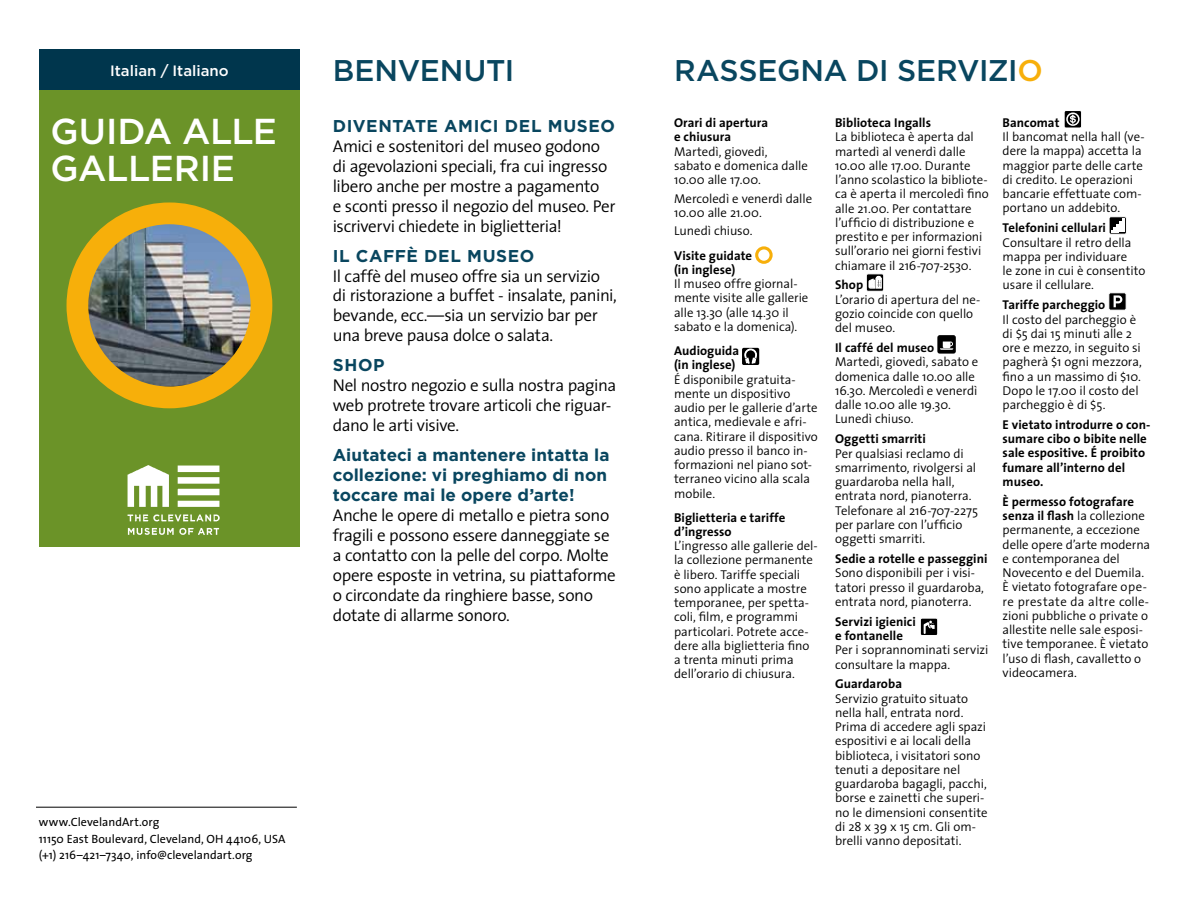
<style>
.page{position:relative;width:1188px;height:918px;background:#fff}
.page>*{position:absolute;margin:0;border:0;box-sizing:border-box;transform-origin:0 0}
.t1{font:500 36px/37.5px "Gotham";letter-spacing:-.015em;color:#fff}
.t2{font:500 30px "Gotham";letter-spacing:-.01em;color:#09465f}
.t3{font:300 17.1px/20px "The Sans";letter-spacing:-.02em;color:#000}
.t4{font:700 17.1px/20px "Gotham";color:#09465f}
.t5{font:700 17.1px "Gotham";letter-spacing:.03em;color:#09465f}
.t6{font:500 15px "Gotham";color:#fff}
.t7{font:300 12.9px/14.2px "The Sans";letter-spacing:-.005em;color:#000}
.t8{font:700 12.9px/14.2px "The Sans";letter-spacing:.005em;color:#000}
.t9{font:12px/16.5px "The Sans";letter-spacing:.005em;color:#000}
.s1{color:#f7af0a}
.s2{font-weight:700}
</style>
<div class="page">
<div style="left:39px;top:88px;width:261px;height:460px;background:#6b9328"></div>
<img style="left:127px;top:465px;width:93px;height:70px">
<hr style="left:36px;top:807px;width:261px;height:1px;background:#000">
<div style="left:39px;top:50px;width:261px;height:40px;background:#00364d"></div>
<svg style="left:866px;top:274px;width:18px;height:17px"></svg>
<svg style="left:938px;top:336px;width:17px;height:17px"></svg>
<svg style="left:920px;top:618px;width:18px;height:17px"></svg>
<div style="left:755px;top:246px;width:18px;height:18px;border:3px solid #f7af0a;border-radius:50%"></div>
<svg style="left:742px;top:348px;width:17px;height:17px"></svg>
<svg style="left:1064px;top:111px;width:18px;height:17px"></svg>
<svg style="left:1109px;top:217px;width:18px;height:17px"></svg>
<hr style="left:1122px;top:218px;width:3px;height:14px;background:#fff">
<svg style="left:1109px;top:293px;width:17px;height:17px"></svg>
<img style="left:77px;top:213px;width:184px;height:184px;border-radius:92px">
<div style="left:67px;top:202px;width:205px;height:206px;border:22px solid #f7af0a;border-radius:50%"></div>
<p class="t6" style="left:110px;top:61px;width:120px">ITALIAN / ITALIANO</p>
<h2 class="t2" style="left:333px;top:52px;width:183px">BENVENUTI</h2>
<h2 class="t2" style="left:674px;top:52px;width:370px">RASSEGNA DI SERVIZI<span class="s1">O</span></h2>
<p class="t8" style="left:835px;top:115px;width:97px">Biblioteca Ingalls</p>
<p class="t7" style="left:835px;top:129px;width:155px">La biblioteca è aperta dal martedì al venerdì dalle<br>10.00 alle 17.00. Durante l’anno scolastico la bibliote&shy;ca è aperta il mercoledì fino alle 21.00. Per contattare l’ufficio di distribuzione e prestito e per informazioni sull’orario nei giorni festivi chiamare il 216-707-2530.</p>
<p class="t8" style="left:835px;top:278px;width:30px">Shop</p>
<p class="t7" style="left:835px;top:292px;width:147px">L’orario di apertura del ne&shy;gozio coincide con quello del museo.</p>
<p class="t8" style="left:835px;top:340px;width:101px">Il caffé del museo</p>
<p class="t7" style="left:835px;top:355px;width:145px">Martedì, giovedì, sabato e domenica dalle 10.00 alle<br>16.30. Mercoledì e venerdì dalle 10.00 alle 19.30.<br>Lunedì chiuso.</p>
<p class="t8" style="left:835px;top:432px;width:92px">Oggetti smarriti</p>
<p class="t7" style="left:835px;top:446px;width:145px">Per qualsiasi reclamo di smarrimento, rivolgersi al guardaroba nella hall, entrata nord, pianoterra.<br>Telefonare al 216-707-2275 per parlare con l’ufficio oggetti smarriti.</p>
<p class="t8" style="left:835px;top:551px;width:154px">Sedie a rotelle e passeggini</p>
<p class="t7" style="left:835px;top:565px;width:150px">Sono disponibili per i visi&shy;tatori presso il guardaroba, entrata nord, pianoterra.</p>
<p class="t8" style="left:835px;top:614px;width:82px">Servizi igienici e fontanelle</p>
<p class="t7" style="left:835px;top:642px;width:155px">Per i soprannominati servizi consultare la mappa.</p>
<p class="t8" style="left:835px;top:677px;width:68px">Guardaroba</p>
<p class="t7" style="left:835px;top:691px;width:154px">Servizio gratuito situato nella hall, entrata nord.<br>Prima di accedere agli spazi espositivi e ai locali della biblioteca, i visitatori sono tenuti a depositare nel guardaroba bagagli, pacchi, borse e zainetti che superi&shy;no le dimensioni consentite di 28 x 39 x 15 cm. Gli om&shy;brelli vanno depositati.</p>
<p class="t8" style="left:674px;top:115px;width:96px">Orari di apertura e chiusura</p>
<p class="t7" style="left:674px;top:144px;width:135px">Martedì, giovedì, sabato e domenica dalle<br>10.00 alle 17.00.</p>
<p class="t7" style="left:674px;top:191px;width:140px">Mercoledì e venerdì dalle<br>10.00 alle 21.00.</p>
<p class="t7" style="left:674px;top:223px;width:80px">Lunedì chiuso.</p>
<p class="t8" style="left:674px;top:248px;width:80px">Visite guidate (in inglese)</p>
<p class="t7" style="left:674px;top:276px;width:136px">Il museo offre giornal&shy;mente visite alle gallerie alle 13.30 (alle 14.30 il sabato e la domenica).</p>
<p class="t8" style="left:674px;top:343px;width:66px">Audioguida (in inglese)</p>
<p class="t7" style="left:674px;top:372px;width:145px">É disponibile gratuita&shy;mente un dispositivo audio per le gallerie d’arte antica, medievale e afri&shy;cana. Ritirare il dispositivo audio presso il banco in&shy;formazioni nel piano sot&shy;terraneo vicino alla scala mobile.</p>
<p class="t8" style="left:674px;top:510px;width:113px">Biglietteria e tariffe d’ingresso</p>
<p class="t7" style="left:674px;top:538px;width:145px">L’ingresso alle gallerie del&shy;la collezione permanente è libero. Tariffe speciali sono applicate a mostre temporanee, per spetta&shy;coli, film, e programmi particolari. Potrete acce&shy;dere alla biglietteria fino a trenta minuti prima dell’orario di chiusura.</p>
<h1 class="t1" style="left:51px;top:112px;width:228px">GUI DA ALLE<br>GALLERI E</h1>
<p class="t8" style="left:1003px;top:115px;width:58px">Bancomat</p>
<p class="t7" style="left:1003px;top:129px;width:143px">Il bancomat nella hall (ve&shy;dere la mappa) accetta la maggior parte delle carte di credito. Le operazioni bancarie effettuate com&shy;portano un addebito.</p>
<p class="t8" style="left:1003px;top:221px;width:105px">Telefonini cellulari</p>
<p class="t7" style="left:1003px;top:235px;width:144px">Consultare il retro della mappa per individuare<br>le zone in cui è consentito usare il cellulare.</p>
<p class="t8" style="left:1003px;top:297px;width:104px">Tariffe parcheggio</p>
<p class="t7" style="left:1003px;top:312px;width:141px">Il costo del parcheggio è di $5 dai 15 minuti alle 2 ore e mezzo, in seguito si pagherà $1 ogni mezzora, fino a un massimo di $10.<br>Dopo le 17.00 il costo del parcheggio è di $5.</p>
<p class="t8" style="left:1003px;top:417px;width:149px">E vietato introdurre o con&shy;sumare cibo o bibite nelle sale espositive. É proibito fumare all’interno del museo.</p>
<p class="t7" style="left:1003px;top:494px;width:149px"><span class="s2">È permesso fotografare senza il flash</span> la collezione permanente, a eccezione delle opere d’arte moderna e contemporanea del<br>Novecento e del Duemila.<br>È vietato fotografare ope&shy;re prestate da altre colle&shy;zioni pubbliche o private o allestite nelle sale esposi&shy;tive temporanee. È vietato l’uso di flash, cavalletto o videocamera.</p>
<h3 class="t5" style="left:333px;top:115px;width:284px">Diventate amici Del museo</h3>
<h3 class="t3" style="left:333px;top:136px;width:284px">Amici e sostenitori del museo godono di agevolazioni speciali, fra cui ingresso libero anche per mostre a pagamento<br>e sconti presso il negozio del museo. Per iscrivervi chiedete in biglietteria!</h3>
<h3 class="t5" style="left:333px;top:245px;width:203px">il caffè Del museo</h3>
<h3 class="t3" style="left:333px;top:265px;width:286px">Il caffè del museo offre sia un servizio di ristorazione a buffet - insalate, panini, bevande, ecc.—sia un servizio bar per una breve pausa dolce o salata.</h3>
<h3 class="t5" style="left:333px;top:355px;width:53px">shop</h3>
<h3 class="t3" style="left:333px;top:375px;width:285px">Nel nostro negozio e sulla nostra pagina web protrete trovare articoli che riguar&shy;dano le arti visive.</h3>
<h3 class="t4" style="left:333px;top:445px;width:278px">aiutateci a mantenere intatta la collezione: vi preghiamo di non toccare mai le opere d’arte!</h3>
<h3 class="t3" style="left:333px;top:505px;width:284px">Anche le opere di metallo e pietra sono fragili e possono essere danneggiate se a contatto con la pelle del corpo. Molte opere esposte in vetrina, su piattaforme o circondate da ringhiere basse, sono dotate di allarme sonoro.</h3>
<p class="t9" style="left:39px;top:814px;width:248px">www.ClevelandArt.org<br>11150 East Boulevard, Cleveland, OH 44106, USA (+1) 216–421–7340, info@clevelandart.org</p>
</div>
